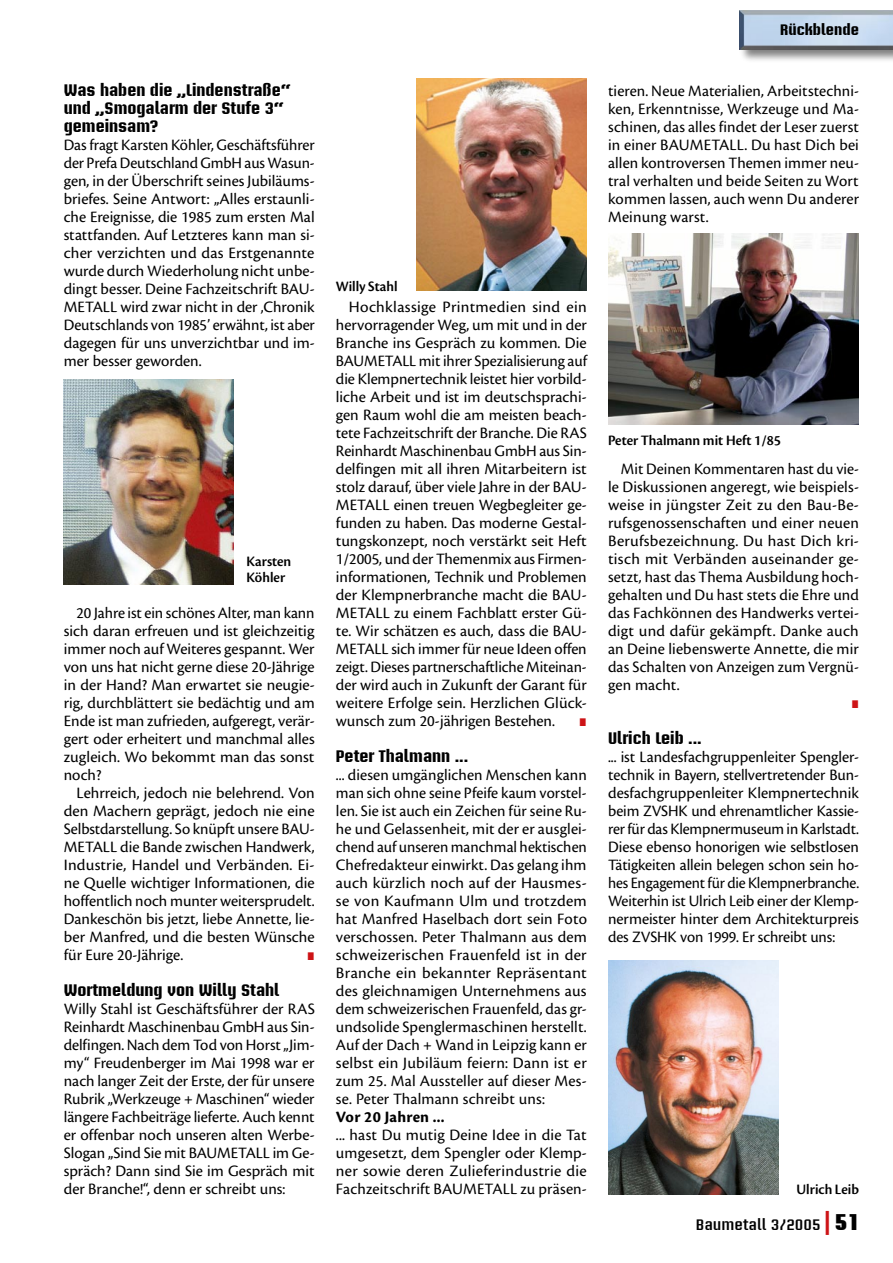
<style>
.page{position:relative;width:893px;height:1263px;background:#fff}
.page>*{position:absolute;margin:0;border:0;box-sizing:border-box;transform-origin:0 0}
.t1{font:18px "European Pi Std 3";color:#cd1316;scale:.75 1}
.t2{font:16.5px/18px "Cronos Pro";color:#000;text-align:justify}
.t3{font:700 16.5px/18px "Briem Akademi Std";color:#000}
.t4{font:700 16.5px "Cronos Pro";letter-spacing:.01em;color:#000}
.t5{font:15px/16.5px "Cronos Pro Semibold Disp";color:#000}
.t6{font:600 15px "Briem Akademi Std";color:#000}
.t7{font:700 15px "Briem Akademi Std";color:#000}
.s1{font-size:24px;color:#cd1316}
.s2{font-weight:900;font-size:22.5px}
</style>
<div class="page">
<div style="left:738px;top:9px;width:155px;height:54px;background:#000;opacity:.5"></div>
<img style="left:740px;top:11px;width:153px;height:38px">
<img style="left:64px;top:380px;width:170px;height:204px">
<img style="left:417px;top:78px;width:170px;height:213px">
<img style="left:608px;top:960px;width:170px;height:234px">
<img style="left:608px;top:234px;width:251px;height:190px">
<p class="t3" style="left:64px;top:81px;width:228px">Was haben die „Lindenstraße“ und „Smogalarm der Stufe 3“ gemeinsam?</p>
<p class="t2" style="left:64px;top:136px;width:253px">Das fragt Karsten Köhler, Geschäftsführer der Prefa Deutschland GmbH aus Wasun&shy;gen, in der Überschrift seines Jubiläums&shy;briefes. Seine Antwort: „Alles erstaunli&shy;che Ereignisse, die 1985 zum ersten Mal stattfanden. Auf Letzteres kann man si&shy;cher verzichten und das Erstgenannte wurde durch Wiederholung nicht unbe&shy;dingt besser. Deine Fachzeitschrift BAU-METALL wird zwar nicht in der ‚Chronik Deutschlands von 1985’ erwähnt, ist aber dagegen für uns unverzichtbar und im&shy;mer besser geworden.</p>
<p class="t5" style="left:247px;top:553px;width:46px">Karsten<br>Köhler</p>
<p class="t2" style="left:64px;top:604px;width:252px;text-indent:13px">20 Jahre ist ein schönes Alter, man kann sich daran erfreuen und ist gleichzeitig immer noch auf Weiteres gespannt. Wer von uns hat nicht gerne diese 20-Jährige in der Hand? Man erwartet sie neugie&shy;rig, durchblättert sie bedächtig und am Ende ist man zufrieden, aufgeregt, verär&shy;gert oder erheitert und manchmal alles zugleich. Wo bekommt man das sonst noch?</p>
<p class="t2" style="left:64px;top:784px;width:253px;text-indent:13px">Lehrreich, jedoch nie belehrend. Von den Machern geprägt, jedoch nie eine Selbstdarstellung. So knüpft unsere BAU-METALL die Bande zwischen Handwerk, Industrie, Handel und Verbänden. Ei&shy;ne Quelle wichtiger Informationen, die hoffentlich noch munter weitersprudelt.<br>Dankeschön bis jetzt, liebe Annette, lie&shy;ber Manfred, und die besten Wünsche für Eure 20-Jährige.</p>
<p class="t1" style="left:307px;top:942px;width:12px">▪</p>
<p class="t3" style="left:64px;top:981px;width:217px">Wortmeldung von Willy Stahl</p>
<p class="t2" style="left:64px;top:1000px;width:253px">Willy Stahl ist Geschäftsführer der RAS Reinhardt Maschinenbau GmbH aus Sin&shy;delfingen. Nach dem Tod von Horst „Jim&shy;my“ Freudenberger im Mai 1998 war er nach langer Zeit der Erste, der für unsere Rubrik „Werkzeuge + Maschinen“ wieder längere Fachbeiträge lieferte. Auch kennt er offenbar noch unseren alten Werbe-Slogan „Sind Sie mit BAUMETALL im Ge&shy;spräch? Dann sind Sie im Gespräch mit der Branche!“, denn er schreibt uns:</p>
<p class="t7" style="left:780px;top:22px;width:80px">Rückblende</p>
<p class="t2" style="left:608px;top:82px;width:253px">tieren. Neue Materialien, Arbeitstechni&shy;ken, Erkenntnisse, Werkzeuge und Ma&shy;schinen, das alles findet der Leser zuerst in einer BAUMETALL. Du hast Dich bei allen kontroversen Themen immer neu&shy;tral verhalten und beide Seiten zu Wort kommen lassen, auch wenn Du anderer Meinung warst.</p>
<p class="t5" style="left:336px;top:278px;width:63px">Willy Stahl</p>
<p class="t2" style="left:336px;top:298px;width:253px;text-indent:13px">Hochklassige Printmedien sind ein hervorragender Weg, um mit und in der Branche ins Gespräch zu kommen. Die BAUMETALL mit ihrer Spezialisierung auf die Klempnertechnik leistet hier vorbild&shy;liche Arbeit und ist im deutschsprachi&shy;gen Raum wohl die am meisten beach&shy;tete Fachzeitschrift der Branche. Die RAS Reinhardt Maschinenbau GmbH aus Sin&shy;delfingen mit all ihren Mitarbeitern ist stolz darauf, über viele Jahre in der BAU-METALL einen treuen Wegbegleiter ge&shy;funden zu haben. Das moderne Gestal&shy;tungskonzept, noch verstärkt seit Heft 1/2005, und der Themenmix aus Firmen&shy;informationen, Technik und Problemen der Klempnerbranche macht die BAU-METALL zu einem Fachblatt erster Gü&shy;te. Wir schätzen es auch, dass die BAU-METALL sich immer für neue Ideen offen zeigt. Dieses partnerschaftliche Miteinan&shy;der wird auch in Zukunft der Garant für weitere Erfolge sein. Herzlichen Glück&shy;wunsch zum 20-jährigen Bestehen.</p>
<p class="t1" style="left:579px;top:708px;width:12px">▪</p>
<p class="t3" style="left:336px;top:747px;width:134px">Peter Thalmann ...</p>
<p class="t2" style="left:336px;top:766px;width:253px">... diesen umgänglichen Menschen kann man sich ohne seine Pfeife kaum vorstel&shy;len. Sie ist auch ein Zeichen für seine Ru&shy;he und Gelassenheit, mit der er ausglei&shy;chend auf unseren manchmal hektischen Chefredakteur einwirkt. Das gelang ihm auch kürzlich noch auf der Hausmes&shy;se von Kaufmann Ulm und trotzdem hat Manfred Haselbach dort sein Foto verschossen. Peter Thalmann aus dem schweizerischen Frauenfeld ist in der Branche ein bekannter Repräsentant des gleichnamigen Unternehmens aus dem schweizerischen Frauenfeld, das gr&shy;undsolide Spenglermaschinen herstellt.<br>Auf der Dach + Wand in Leipzig kann er selbst ein Jubiläum feiern: Dann ist er zum 25. Mal Aussteller auf dieser Mes&shy;se. Peter Thalmann schreibt uns:</p>
<p class="t4" style="left:336px;top:1107px;width:110px">Vor 20 Jahren ...</p>
<p class="t2" style="left:336px;top:1126px;width:252px">... hast Du mutig Deine Idee in die Tat umgesetzt, dem Spengler oder Klemp&shy;ner sowie deren Zulieferindustrie die Fachzeitschrift BAUMETALL zu präsen-</p>
<p class="t5" style="left:608px;top:433px;width:174px">Peter Thalmann mit Heft 1/85</p>
<p class="t2" style="left:608px;top:460px;width:252px;text-indent:13px">Mit Deinen Kommentaren hast du vie&shy;le Diskussionen angeregt, wie beispiels&shy;weise in jüngster Zeit zu den Bau-Be&shy;rufsgenossenschaften und einer neuen Berufsbezeichnung. Du hast Dich kri&shy;tisch mit Verbänden auseinander ge&shy;setzt, hast das Thema Ausbildung hoch&shy;gehalten und Du hast stets die Ehre und das Fachkönnen des Handwerks vertei&shy;digt und dafür gekämpft. Danke auch an Deine liebenswerte Annette, die mir das Schalten von Anzeigen zum Vergnü&shy;gen macht.</p>
<p class="t1" style="left:851px;top:690px;width:12px">▪</p>
<p class="t3" style="left:608px;top:729px;width:95px">Ulrich Leib ...</p>
<p class="t2" style="left:608px;top:748px;width:253px">... ist Landesfachgruppenleiter Spengler&shy;technik in Bayern, stellvertretender Bun&shy;desfachgruppenleiter Klempnertechnik beim ZVSHK und ehrenamtlicher Kassie&shy;rer für das Klempnermuseum in Karlstadt.<br>Diese ebenso honorigen wie selbstlosen Tätigkeiten allein belegen schon sein ho&shy;hes Engagement für die Klempnerbranche.<br>Weiterhin ist Ulrich Leib einer der Klemp&shy;nermeister hinter dem Architekturpreis des ZVSHK von 1999. Er schreibt uns:</p>
<p class="t5" style="left:797px;top:1181px;width:64px">Ulrich Leib</p>
<p class="t6" style="left:696px;top:1216px;width:165px">Baumetall 3/2005 <span class="s1">|</span> <span class="s2">51</span></p>
</div>
